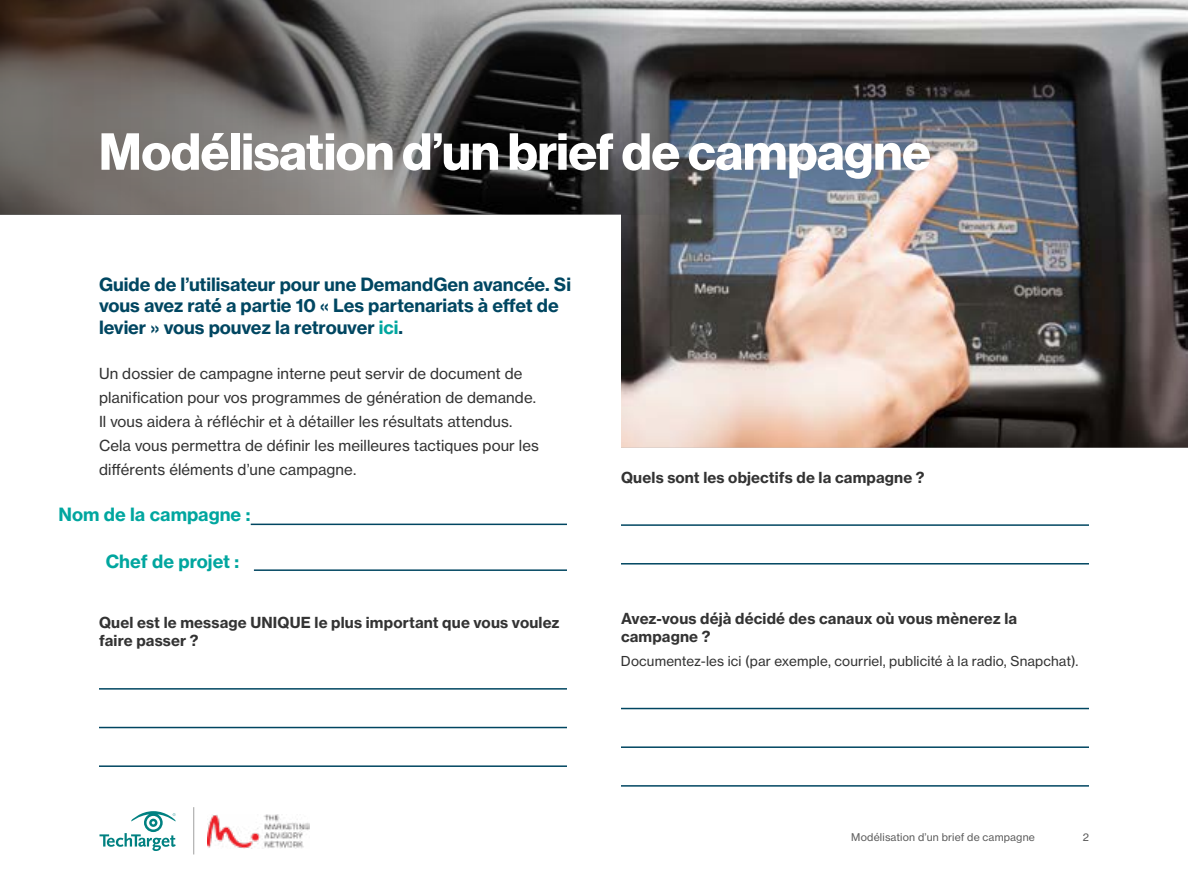
<style>
.page{position:relative;width:1188px;height:891px;background:#fff}
.page>*{position:absolute;margin:0;border:0;box-sizing:border-box;transform-origin:0 0}
.t1{font:51px "N Haas Grotesk DS Std 75 Bd";letter-spacing:-.005em;color:#fff}
.t2{font:18px/21.6px "N Haas Grotesk TX Std 75 Bd";letter-spacing:-.005em;color:#004661}
.t3{font:18px "N Haas Grotesk TX Std 75 Bd";color:#00a69f}
.t4{font:15px/24px "N Haas Grotesk TX Std 55 Rg";letter-spacing:.005em;color:#333}
.t5{font:15px/18px "N Haas Grotesk TX Std 75 Bd";letter-spacing:.01em;color:#333}
.t6{font:13.5px "N Haas Grotesk TX Std 55 Rg";letter-spacing:.01em;color:#333}
.t7{font:10.5px "N Haas Grotesk TX Std 55 Rg";letter-spacing:.02em;color:#5c5c5c}
.s1{color:#00a69f}
</style>
<div class="page">
<svg style="left:100px;top:811px;width:76px;height:40px"></svg>
<hr style="left:193px;top:807px;width:1px;height:47px;background:#a0a0a0">
<img style="left:208px;top:814px;width:101px;height:34px">
<img style="left:621px;top:0;width:567px;height:448px">
<svg style="left:0;top:0;width:665px;height:215px;background:#5e5a58"></svg>
<hr style="left:251px;top:524px;width:316px;height:1px;background:#004661">
<hr style="left:254px;top:569px;width:313px;height:2px;background:#004661">
<hr style="left:99px;top:688px;width:468px;height:2px;background:#004661">
<hr style="left:99px;top:727px;width:468px;height:1px;background:#004661">
<hr style="left:99px;top:765px;width:468px;height:2px;background:#004661">
<hr style="left:621px;top:524px;width:468px;height:2px;background:#004661">
<hr style="left:621px;top:563px;width:468px;height:2px;background:#004661">
<hr style="left:621px;top:708px;width:468px;height:1px;background:#004661">
<hr style="left:621px;top:746px;width:468px;height:2px;background:#004661">
<hr style="left:621px;top:785px;width:468px;height:2px;background:#004661">
<h1 class="t1" style="left:99px;top:122px;width:833px">Modélisation d’un brief de campagne</h1>
<p class="t2" style="left:99px;top:273px;width:474px">Guide de l’utilisateur pour une DemandGen avancée. Si vous avez raté a partie 10 « Les partenariats à effet de levier » vous pouvez la retrouver <span class="s1">ici</span>.</p>
<p class="t4" style="left:99px;top:361px;width:441px">Un dossier de campagne interne peut servir de document de planification pour vos programmes de génération de demande.<br>Il vous aidera à réfléchir et à détailler les résultats attendus.<br>Cela vous permettra de définir les meilleures tactiques pour les différents éléments d’une campagne.</p>
<p class="t3" style="left:58px;top:503px;width:193px">Nom de la campagne :</p>
<p class="t3" style="left:106px;top:550px;width:135px">Chef de projet :</p>
<p class="t5" style="left:99px;top:614px;width:462px">Quel est le message UNIQUE le plus important que vous voulez faire passer ?</p>
<p class="t5" style="left:621px;top:468px;width:305px">Quels sont les objectifs de la campagne ?</p>
<p class="t5" style="left:621px;top:610px;width:398px">Avez-vous déjà décidé des canaux où vous mènerez la campagne ?</p>
<p class="t6" style="left:621px;top:653px;width:459px">Documentez-les ici (par exemple, courriel, publicité à la radio, Snapchat).</p>
<p class="t7" style="left:851px;top:830px;width:185px">Modélisation d’un brief de campagne</p>
<p class="t7" style="left:1083px;top:830px;width:8px">2</p>
</div>
